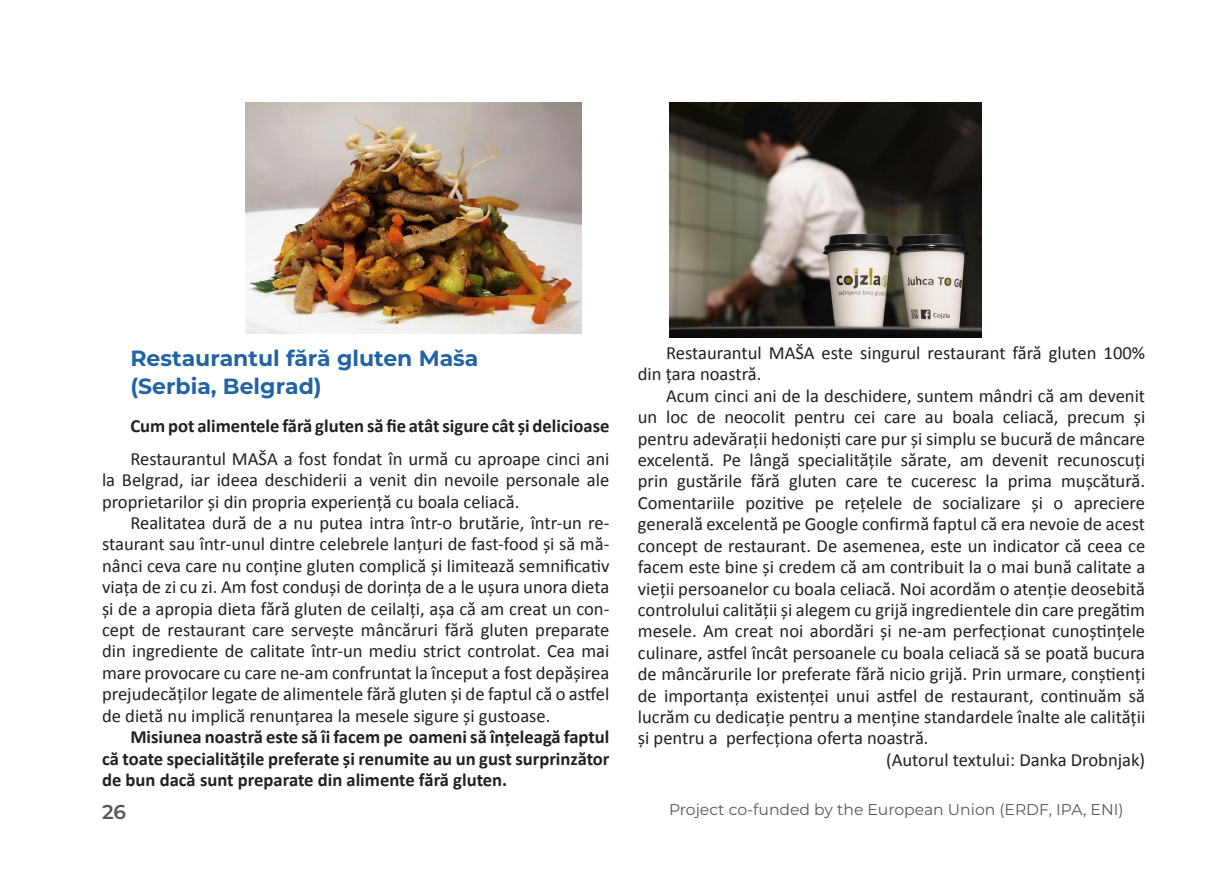
<style>
.page{position:relative;width:1219px;height:896px;background:#fff}
.page>*{position:absolute;margin:0;border:0;box-sizing:border-box;transform-origin:0 0}
.t1{font:700 22px/28px "Montserrat";color:#2263a6}
.t2{font:600 20px "Montserrat";color:#57585a}
.t3{font:18.6px/21.4px "Calibri";color:#231f20;text-align:justify}
.t4{font:700 18.6px/21.4px "Calibri";color:#231f20;text-align:justify}
.t5{font:15.6px "Montserrat";color:#57585a}
</style>
<div class="page">
<img style="left:669px;top:102px;width:313px;height:236px">
<img style="left:245px;top:102px;width:336px;height:232px">
<p class="t1" style="left:130px;top:343px;width:350px">Restaurantul fără gluten Maša (Serbia, Belgrad)</p>
<p class="t4" style="left:130px;top:414px;width:481px">Cum pot alimentele fără gluten să fie atât sigure cât și delicioase</p>
<p class="t3" style="left:102px;top:447px;width:509px;text-indent:28px">Restaurantul MAŠA a fost fondat în urmă cu aproape cinci ani la Belgrad, iar ideea deschiderii a venit din nevoile personale ale proprietarilor și din propria experiență cu boala celiacă.</p>
<p class="t3" style="left:102px;top:511px;width:509px;text-indent:28px">Realitatea dură de a nu putea intra într-o brutărie, într-un re&shy;staurant sau într-unul dintre celebrele lanțuri de fast-food și să mă&shy;nânci ceva care nu conține gluten complică și limitează semnificativ viața de zi cu zi. Am fost conduși de dorința de a le ușura unora dieta și de a apropia dieta fără gluten de ceilalți, așa că am creat un con&shy;cept de restaurant care servește mâncăruri fără gluten preparate din ingrediente de calitate într-un mediu strict controlat. Cea mai mare provocare cu care ne-am confruntat la început a fost depășirea prejudecăților legate de alimentele fără gluten și de faptul că o astfel de dietă nu implică renunțarea la mesele sigure și gustoase.</p>
<p class="t4" style="left:102px;top:725px;width:509px;text-indent:28px">Misiunea noastră este să îi facem pe oameni să înțeleagă faptul că toate specialitățile preferate și renumite au un gust surprinzător de bun dacă sunt preparate din alimente fără gluten.</p>
<p class="t3" style="left:638px;top:341px;width:509px;text-indent:28px">Restaurantul MAŠA este singurul restaurant fără gluten 100% din țara noastră.</p>
<p class="t3" style="left:666px;top:384px;width:480px">Acum cinci ani de la deschidere, suntem mândri că am devenit</p>
<p class="t3" style="left:638px;top:405px;width:509px">un loc de neocolit pentru cei care au boala celiacă, precum și</p>
<p class="t3" style="left:638px;top:427px;width:509px">pentru adevărații hedoniști care pur și simplu se bucură de mâncare</p>
<p class="t3" style="left:638px;top:448px;width:509px">excelentă. Pe lângă specialitățile sărate, am devenit recunoscuți</p>
<p class="t3" style="left:638px;top:470px;width:509px">prin gustările fără gluten care te cuceresc la prima mușcătură.</p>
<p class="t3" style="left:638px;top:491px;width:509px">Comentariile pozitive pe rețelele de socializare și o apreciere</p>
<p class="t3" style="left:638px;top:512px;width:509px">generală excelentă pe Google confirmă faptul că era nevoie de acest</p>
<p class="t3" style="left:638px;top:534px;width:509px">concept de restaurant. De asemenea, este un indicator că ceea ce</p>
<p class="t3" style="left:638px;top:555px;width:509px">facem este bine și credem că am contribuit la o mai bună calitate a</p>
<p class="t3" style="left:638px;top:577px;width:509px">vieții persoanelor cu boala celiacă. Noi acordăm o atenție deosebită</p>
<p class="t3" style="left:638px;top:598px;width:509px">controlului calității și alegem cu grijă ingredientele din care pregătim</p>
<p class="t3" style="left:638px;top:619px;width:509px">mesele. Am creat noi abordări și ne-am perfecționat cunoștințele</p>
<p class="t3" style="left:638px;top:641px;width:509px">culinare, astfel încât persoanele cu boala celiacă să se poată bucura</p>
<p class="t3" style="left:638px;top:662px;width:509px">de mâncărurile lor preferate fără nicio grijă. Prin urmare, conștienți</p>
<p class="t3" style="left:638px;top:684px;width:509px">de importanța existenței unui astfel de restaurant, continuăm să</p>
<p class="t3" style="left:638px;top:705px;width:509px">lucrăm cu dedicație pentru a menține standardele înalte ale calității</p>
<p class="t3" style="left:638px;top:726px;width:292px">și pentru a perfecționa oferta noastră.</p>
<p class="t3" style="left:886px;top:748px;width:261px">(Autorul textului: Danka Drobnjak)</p>
<p class="t2" style="left:102px;top:797px;width:26px">26</p>
<p class="t5" style="left:669px;top:798px;width:456px">Project co-funded by the European Union (ERDF, IPA, ENI)</p>
</div>
